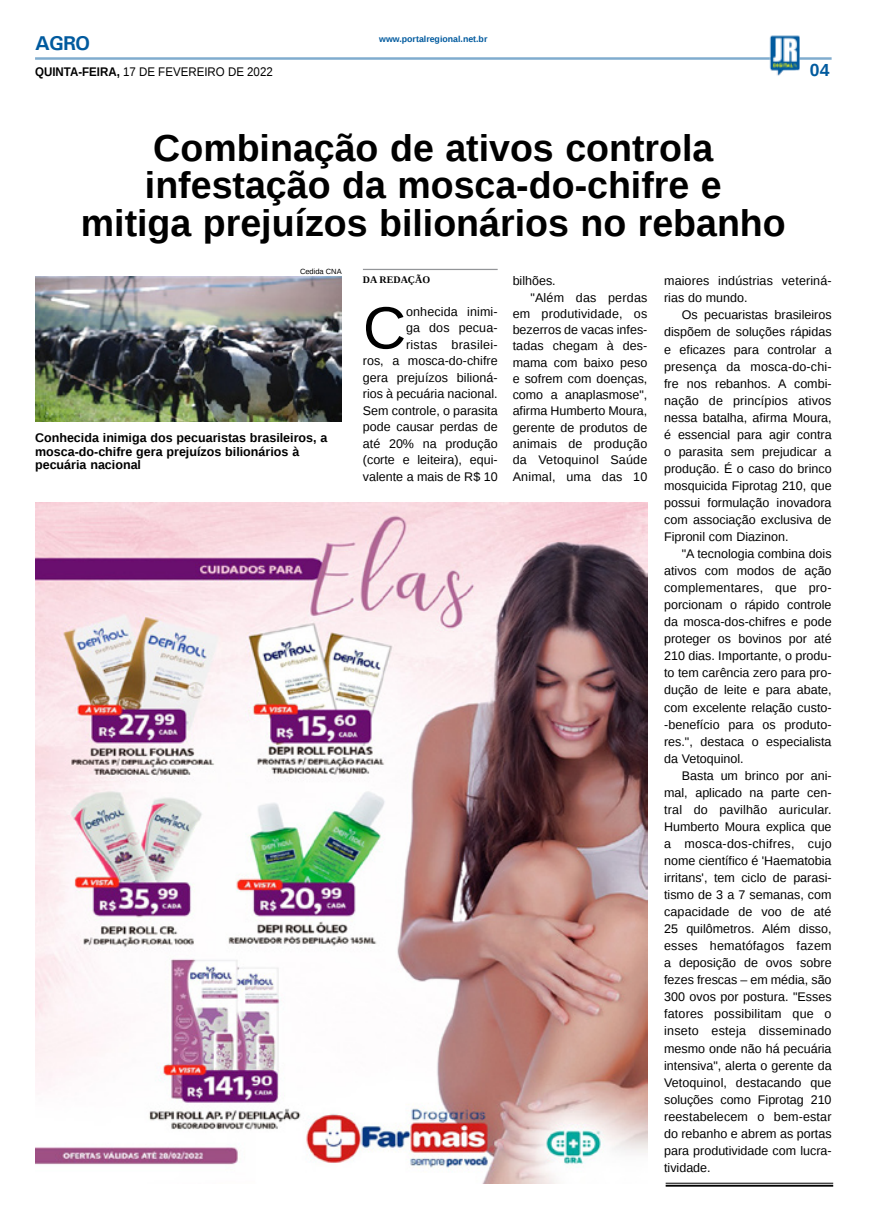
<style>
.page{position:relative;width:869px;height:1223px;background:#fff}
.page>*{position:absolute;margin:0;border:0;box-sizing:border-box;transform-origin:0 0}
.MATÉRIA{font:59.75px "Liberation Sans";color:#000}
.TÍTULO{font:700 37.5px "Liberation Sans";color:#000}
.TITULO_PG{font:700 20px "Univers";color:#005a9e}
.TÍTULO-2{font:700 17.5px "Liberation Sans";color:#005a9e}
.MATÉRIA-2{font:12.5px/17px "Liberation Sans";color:#000;text-align:justify}
.LEGENDA{font:700 12.5px/13.8px "Liberation Sans";color:#000}
.DATA_PG{font:12.5px "Liberation Sans";color:#000;scale:.92 1}
.CRÉDITO_NOME{font:700 10px "Liberation Serif";color:#000}
.DATA_PG-2{font:700 8.75px "Liberation Sans";color:#005a9e}
.CRÉDITO_FOTO{font:7.5px "Liberation Sans";color:#000}
.s1{font-weight:700}
</style>
<div class="page">
<hr style="left:35px;top:57px;width:796px;height:3px;background:#005a9e">
<img style="left:769px;top:36px;width:30px;height:40px">
<img style="left:35px;top:502px;width:612px;height:680px">
<hr style="left:665px;top:1182px;width:167px;height:1px;background:#000">
<hr style="left:665px;top:1184px;width:167px;height:2px;background:#000">
<img style="left:35px;top:276px;width:306px;height:145px">
<hr style="left:363px;top:269px;width:134px;height:1px;background:#939598">
<p class="TITULO_PG" style="left:35px;top:31px;width:57px">AGRO</p>
<p class="DATA_PG" style="left:35px;top:65px;width:260px"><span class="s1">QUINTA-FEIRA,</span> 17 DE FEVEREIRO DE 2022</p>
<p class="DATA_PG-2" style="left:379px;top:33px;width:110px">www.portalregional.net.br</p>
<p class="TÍTULO-2" style="left:809px;top:58px;width:21px">04</p>
<p class="TÍTULO" style="left:153px;top:122px;width:561px">Combinação de ativos controla</p>
<p class="TÍTULO" style="left:145px;top:159px;width:578px">infestação da mosca-do-chifre e</p>
<p class="TÍTULO" style="left:81px;top:197px;width:706px">mitiga prejuízos bilionários no rebanho</p>
<p class="CRÉDITO_NOME" style="left:363px;top:273px;width:69px">DA REDAÇÃO</p>
<p class="MATÉRIA" style="left:363px;top:294px;width:45px">C</p>
<p class="CRÉDITO_FOTO" style="left:300px;top:267px;width:43px">Cedida CNA</p>
<p class="MATÉRIA-2" style="left:663px;top:273px;width:169px">maiores indústrias veteriná&shy;rias do mundo.</p>
<p class="MATÉRIA-2" style="left:663px;top:307px;width:169px;text-indent:18px">Os pecuaristas brasileiros dispõem de soluções rápidas e eficazes para controlar a presença da mosca-do-chi&shy;fre nos rebanhos. A combi&shy;nação de princípios ativos nessa batalha, afirma Moura, é essencial para agir contra o parasita sem prejudicar a produção. É o caso do brinco mosquicida Fiprotag 210, que possui formulação inovadora com associação exclusiva de Fipronil com Diazinon.</p>
<p class="MATÉRIA-2" style="left:663px;top:546px;width:169px;text-indent:18px">"A tecnologia combina dois ativos com modos de ação complementares, que pro&shy;porcionam o rápido controle da mosca-dos-chifres e pode proteger os bovinos por até 210 dias. Importante, o produ&shy;to tem carência zero para pro&shy;dução de leite e para abate, com excelente relação custo--benefício para os produto&shy;res.", destaca o especialista da Vetoquinol.</p>
<p class="MATÉRIA-2" style="left:663px;top:767px;width:169px;text-indent:18px">Basta um brinco por ani&shy;mal, aplicado na parte cen&shy;tral do pavilhão auricular.<br>Humberto Moura explica que a mosca-dos-chifres, cujo nome científico é 'Haematobia irritans', tem ciclo de parasi&shy;tismo de 3 a 7 semanas, com capacidade de voo de até 25 quilômetros. Além disso, esses hematófagos fazem a deposição de ovos sobre fezes frescas – em média, são 300 ovos por postura. "Esses fatores possibilitam que o inseto esteja disseminado mesmo onde não há pecuária intensiva", alerta o gerente da Vetoquinol, destacando que soluções como Fiprotag 210 reestabelecem o bem-estar do rebanho e abrem as portas para produtividade com lucra&shy;tividade.</p>
<p class="MATÉRIA-2" style="left:512px;top:273px;width:45px">bilhões.</p>
<p class="MATÉRIA-2" style="left:512px;top:290px;width:136px;line-height:16.2px;text-indent:18px">"Além das perdas em produtividade, os bezerros de vacas infes&shy;tadas chegam à des&shy;mama com baixo peso e sofrem com doenças, como a anaplasmose", afirma Humberto Moura, gerente de produtos de animais de produção da Vetoquinol Saúde Animal, uma das 10</p>
<p class="MATÉRIA-2" style="left:363px;top:304px;width:136px;line-height:16.5px;text-align:right">onhecida inimi-<br>ga dos pecua-<br>ristas brasilei-<br>ros, a mosca-do-chifre gera prejuízos bilioná&shy;rios à pecuária nacional.<br>Sem controle, o parasita pode causar perdas de até 20% na produção (corte e leiteira), equi&shy;valente a mais de R$ 10</p>
<p class="LEGENDA" style="left:35px;top:430px;width:294px">Conhecida inimiga dos pecuaristas brasileiros, a mosca-do-chifre gera prejuízos bilionários à</p>
<p class="LEGENDA" style="left:35px;top:458px;width:107px">pecuária nacional</p>
</div>
